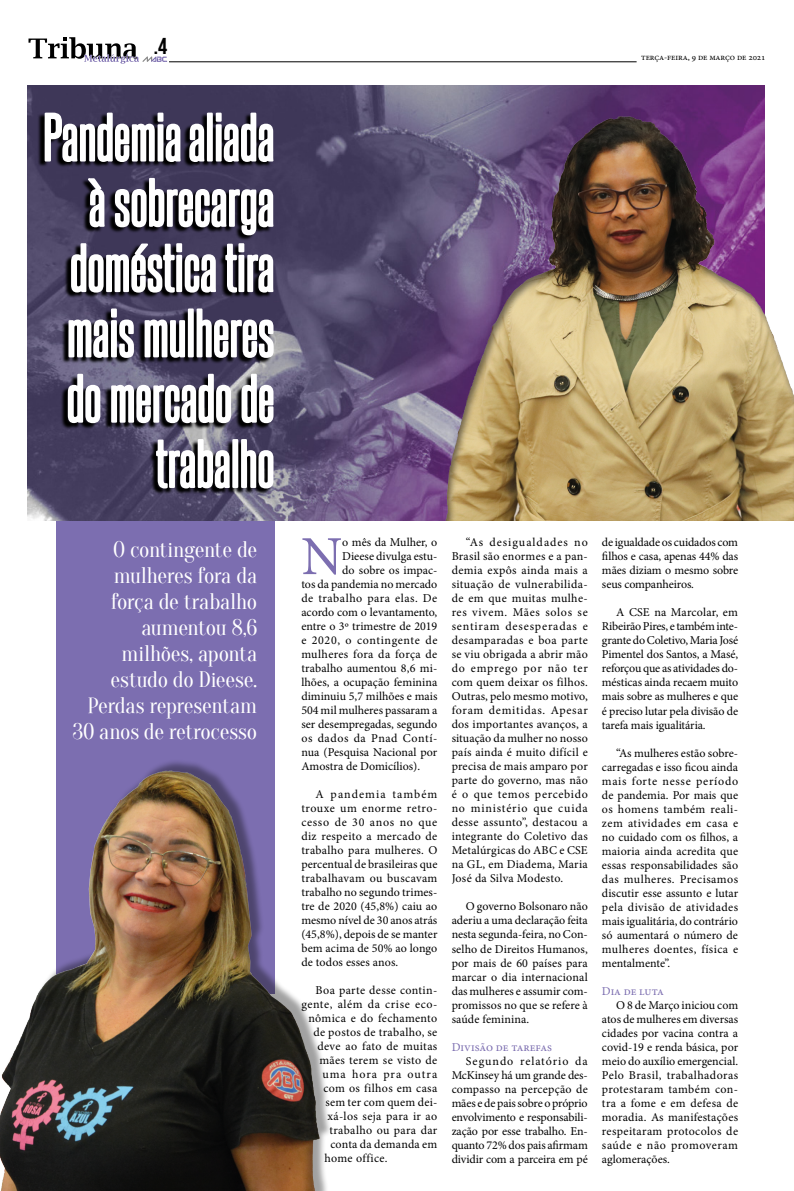
<style>
.page{position:relative;width:794px;height:1191px;background:#fff}
.page>*{position:absolute;margin:0;border:0;box-sizing:border-box;transform-origin:0 0}
.t1{font:57px/65.3px "Steelfish Rg";letter-spacing:.01em;color:#fff;text-align:right}
.t2{font:55.1px "Minion Pro";color:#7c6eb0}
.t3{font:23px "Bebas Neue";color:#000}
.t4{font:22px/26px "Oranienbaum";letter-spacing:-.015em;color:#fff;text-align:right}
.t5{font:12px/14px "Minion Pro";letter-spacing:.005em;color:#000;text-align:justify}
.t6{font:12px "Minion Pro";letter-spacing:-.005em;color:#7c6eb0}
.t7{font:12px "Minion Pro";letter-spacing:.05em;color:#000}
.t8{font:12px "Minion Pro";letter-spacing:.025em;color:#000}
.t9{font:9px "Minion Pro";letter-spacing:-.01em;color:#000}
</style>
<div class="page">
<svg style="left:28px;top:37px;width:139px;height:27px"></svg>
<hr style="left:169px;top:61px;width:467px;height:1px;background:#000">
<div style="left:56px;top:510px;width:218px;height:484px;background:#7c6eb0"></div>
<img style="left:28px;top:85px;width:737px;height:435px">
<svg style="left:37px;top:113px;width:235px;height:381px;background:#47415e"></svg>
<svg style="left:44px;top:111px;width:138px;height:52px"></svg>
<svg style="left:188px;top:123px;width:18px;height:40px"></svg>
<div style="left:207px;top:113px;width:6px;height:48px;border:2px solid #fff"></div>
<svg style="left:215px;top:112px;width:60px;height:51px"></svg>
<svg style="left:70px;top:177px;width:205px;height:117px"></svg>
<svg style="left:68px;top:307px;width:67px;height:52px"></svg>
<svg style="left:144px;top:318px;width:42px;height:41px"></svg>
<div style="left:188px;top:308px;width:6px;height:49px;border:2px solid #fff"></div>
<svg style="left:196px;top:307px;width:79px;height:52px"></svg>
<svg style="left:66px;top:373px;width:36px;height:51px"></svg>
<svg style="left:110px;top:373px;width:122px;height:51px"></svg>
<svg style="left:240px;top:373px;width:34px;height:51px"></svg>
<svg style="left:155px;top:438px;width:76px;height:52px"></svg>
<div style="left:232px;top:439px;width:6px;height:49px;border:2px solid #fff"></div>
<svg style="left:240px;top:438px;width:35px;height:52px"></svg>
<div style="left:0;top:718px;width:357px;height:473px;background:#000;opacity:.27"></div>
<div style="left:433px;top:96px;width:361px;height:425px;background:#000;opacity:.5"></div>
<h3 class="t3" style="left:154px;top:34px;width:15px">.4</h3>
<h1 class="t1" style="left:44px;top:103px;width:232px">Pandemia aliada à sobrecarga doméstica tira mais mulheres do mercado de trabalho</h1>
<h3 class="t4" style="left:73px;top:537px;width:186px">O contingente de mulheres fora da força de trabalho aumentou 8,6 milhões, aponta estudo do Dieese.<br>Perdas representam<br>30 anos de retrocesso</h3>
<p class="t9" style="left:641px;top:52px;width:126px">terça-feira, 9 de março de 2021</p>
<h2 class="t2" style="left:301px;top:519px;width:42px">N</h2>
<p class="t5" style="left:342px;top:535px;width:97px">o mês da Mulher, o</p>
<p class="t5" style="left:342px;top:549px;width:97px">Dieese divulga estu-</p>
<p class="t5" style="left:342px;top:563px;width:97px">do sobre os impac-</p>
<p class="t5" style="left:301px;top:577px;width:138px">tos da pandemia no mercado</p>
<p class="t5" style="left:301px;top:591px;width:137px">de trabalho para elas. De</p>
<p class="t5" style="left:301px;top:605px;width:137px">acordo com o levantamento,</p>
<p class="t5" style="left:301px;top:619px;width:137px">entre o 3º trimestre de 2019</p>
<p class="t7" style="left:301px;top:632px;width:138px">e 2020, o contingente de</p>
<p class="t5" style="left:301px;top:647px;width:137px">mulheres fora da força de</p>
<p class="t5" style="left:301px;top:661px;width:138px">trabalho aumentou 8,6 mi-</p>
<p class="t5" style="left:301px;top:675px;width:138px">lhões, a ocupação feminina</p>
<p class="t5" style="left:301px;top:689px;width:138px">diminuiu 5,7 milhões e mais</p>
<p class="t5" style="left:301px;top:703px;width:137px">504 mil mulheres passaram a</p>
<p class="t5" style="left:301px;top:717px;width:138px">ser desempregadas, segundo</p>
<p class="t5" style="left:301px;top:731px;width:137px">os dados da Pnad Contí-</p>
<p class="t5" style="left:301px;top:745px;width:138px">nua (Pesquisa Nacional por</p>
<p class="t5" style="left:301px;top:759px;width:120px">Amostra de Domicílios).</p>
<p class="t5" style="left:301px;top:787px;width:138px;text-indent:14px">A pandemia também trouxe um enorme retro&shy;cesso de 30 anos no que diz respeito a mercado de trabalho para mulheres. O percentual de brasileiras que trabalhavam ou buscavam trabalho no segundo trimes&shy;tre de 2020 (45,8%) caiu ao mesmo nível de 30 anos atrás (45,8%), depois de se manter bem acima de 50% ao longo de todos esses anos.</p>
<p class="t5" style="left:315px;top:983px;width:123px">Boa parte desse contin-</p>
<p class="t5" style="left:301px;top:997px;width:138px">gente, além da crise eco-</p>
<p class="t8" style="left:308px;top:1010px;width:131px">nômica e do fechamento</p>
<p class="t5" style="left:313px;top:1025px;width:125px">de postos de trabalho, se</p>
<p class="t5" style="left:317px;top:1039px;width:121px">deve ao fato de muitas</p>
<p class="t5" style="left:319px;top:1053px;width:120px">mães terem se visto de</p>
<p class="t5" style="left:322px;top:1067px;width:117px">uma hora pra outra</p>
<p class="t5" style="left:323px;top:1081px;width:115px">com os filhos em casa</p>
<p class="t5" style="left:325px;top:1095px;width:114px">sem ter com quem dei-</p>
<p class="t5" style="left:327px;top:1109px;width:111px">xá-los seja para ir ao</p>
<p class="t5" style="left:329px;top:1123px;width:110px">trabalho ou para dar</p>
<p class="t5" style="left:330px;top:1137px;width:109px">conta da demanda em</p>
<p class="t5" style="left:324px;top:1151px;width:65px">home office.</p>
<p class="t5" style="left:452px;top:535px;width:138px;text-indent:14px">“As desigualdades no Brasil são enormes e a pan&shy;demia expôs ainda mais a situação de vulnerabilida&shy;de em que muitas mulhe&shy;res vivem. Mães solos se sentiram desesperadas e desamparadas e boa parte se viu obrigada a abrir mão do emprego por não ter com quem deixar os filhos.<br>Outras, pelo mesmo motivo, foram demitidas. Apesar dos importantes avanços, a situação da mulher no nosso país ainda é muito difícil e precisa de mais amparo por parte do governo, mas não é o que temos percebido no ministério que cuida desse assunto”, destacou a integrante do Coletivo das Metalúrgicas do ABC e CSE na GL, em Diadema, Maria José da Silva Modesto.</p>
<p class="t5" style="left:452px;top:899px;width:138px;text-indent:14px">O governo Bolsonaro não aderiu a uma declaração feita nesta segunda-feira, no Con&shy;selho de Direitos Humanos, por mais de 60 países para marcar o dia internacional das mulheres e assumir com&shy;promissos no que se refere à saúde feminina.</p>
<p class="t6" style="left:452px;top:1038px;width:102px">Divisão de tarefas</p>
<p class="t5" style="left:452px;top:1053px;width:138px;text-indent:14px">Segundo relatório da McKinsey há um grande des&shy;compasso na percepção de mães e de pais sobre o próprio envolvimento e responsabili&shy;zação por esse trabalho. En&shy;quanto 72% dos pais afirmam dividir com a parceira em pé</p>
<p class="t5" style="left:602px;top:535px;width:138px">de igualdade os cuidados com filhos e casa, apenas 44% das mães diziam o mesmo sobre seus companheiros.</p>
<p class="t5" style="left:602px;top:605px;width:138px;text-indent:14px">A CSE na Marcolar, em Ribeirão Pires, e também inte&shy;grante do Coletivo, Maria José Pimentel dos Santos, a Masé, reforçou que as atividades do&shy;mésticas ainda recaem muito mais sobre as mulheres e que é preciso lutar pela divisão de tarefa mais igualitária.</p>
<p class="t5" style="left:602px;top:745px;width:138px;text-indent:14px">“As mulheres estão sobre&shy;carregadas e isso ficou ainda mais forte nesse período de pandemia. Por mais que os homens também reali&shy;zem atividades em casa e no cuidado com os filhos, a maioria ainda acredita que essas responsabilidades são das mulheres. Precisamos discutir esse assunto e lutar pela divisão de atividades mais igualitária, do contrário só aumentará o número de mulheres doentes, física e mentalmente”.</p>
<p class="t6" style="left:602px;top:982px;width:63px">Dia de luta</p>
<p class="t5" style="left:602px;top:998px;width:138px;text-indent:14px">O 8 de Março iniciou com atos de mulheres em diversas cidades por vacina contra a covid-19 e renda básica, por meio do auxílio emergencial.<br>Pelo Brasil, trabalhadoras protestaram também con&shy;tra a fome e em defesa de moradia. As manifestações respeitaram protocolos de saúde e não promoveram aglomerações.</p>
</div>
